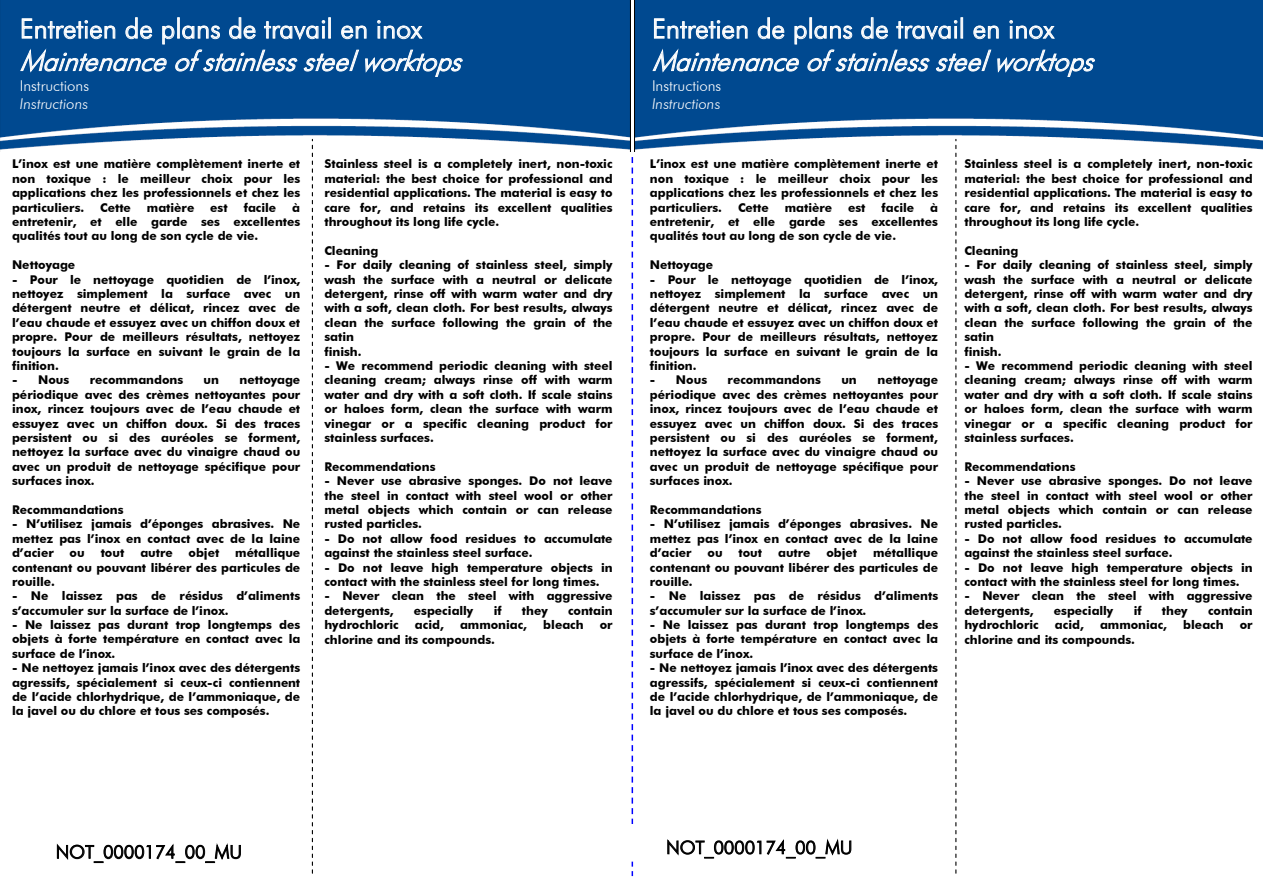
<style>
.page{position:relative;width:1263px;height:893px;background:#fff}
.page>*{position:absolute;margin:0;border:0;box-sizing:border-box;transform-origin:0 0}
.t1{font:italic 300 27px/32.4px "Futura BT";color:#fff}
.t2{font:300 18px "Futura BT";letter-spacing:.005em;color:#000}
.t3{font:300 15px/18px "Futura BT";color:#fff}
.t4{font:700 12px/14.4px "Futura BT";color:#000;text-align:justify}
.s1{font-style:normal}
.s2{font-style:italic}
</style>
<div class="page">
<img style="left:0;top:0;width:630px;height:150px">
<img style="left:635px;top:0;width:628px;height:150px">
<svg style="left:57px;top:843px;width:184px;height:20px"></svg>
<svg style="left:20px;top:17px;width:443px;height:60px"></svg>
<svg style="left:312px;top:139px;width:1px;height:734px"></svg>
<svg style="left:652px;top:17px;width:443px;height:60px"></svg>
<svg style="left:955px;top:139px;width:1px;height:734px"></svg>
<svg style="left:631px;top:157px;width:3px;height:719px"></svg>
<svg style="left:667px;top:838px;width:184px;height:20px"></svg>
<p class="t1" style="left:20px;top:12px;width:453px"><span class="s1">Entretien de plans de travail en inox<br></span>Maintenance of stainless steel worktops</p>
<p class="t3" style="left:20px;top:77px;width:71px">Instructions<br><span class="s2">Instructions</span></p>
<p class="t4" style="left:12px;top:157px;width:290px">L’inox est une matière complètement inerte et non toxique : le meilleur choix pour les applications chez les professionnels et chez les particuliers.</p>
<p class="t4" style="left:100px;top:200px;width:32px">Cette</p>
<p class="t4" style="left:147px;top:200px;width:49px">matière</p>
<p class="t4" style="left:210px;top:200px;width:19px">est</p>
<p class="t4" style="left:244px;top:200px;width:34px">facile</p>
<p class="t4" style="left:12px;top:200px;width:290px;text-indent:280px">à entretenir, et elle garde ses excellentes qualités tout au long de son cycle de vie.</p>
<p class="t4" style="left:12px;top:258px;width:65px">Nettoyage</p>
<p class="t4" style="left:12px;top:272px;width:290px">- Pour le nettoyage quotidien de l’inox, nettoyez simplement la surface avec un détergent neutre et délicat, rincez avec de l’eau chaude et essuyez avec un chiffon doux et propre. Pour de meilleurs résultats, nettoyez toujours la surface en suivant le grain de la finition.</p>
<p class="t4" style="left:12px;top:373px;width:59px">- Nous</p>
<p class="t4" style="left:90px;top:373px;width:95px">recommandons</p>
<p class="t4" style="left:204px;top:373px;width:17px">un</p>
<p class="t4" style="left:12px;top:373px;width:290px;text-indent:228px">nettoyage périodique avec des crèmes nettoyantes pour inox, rincez toujours avec de l’eau chaude et essuyez avec un chiffon doux. Si des traces persistent ou si des auréoles se forment, nettoyez la surface avec du vinaigre chaud ou avec un produit de nettoyage spécifique pour surfaces inox.</p>
<p class="t4" style="left:12px;top:502px;width:113px">Recommandations</p>
<p class="t4" style="left:12px;top:517px;width:290px">- N’utilisez jamais d’éponges abrasives. Ne mettez pas l’inox en contact avec de la laine d’acier</p>
<p class="t4" style="left:12px;top:546px;width:290px;text-indent:223px">métallique contenant ou pouvant libérer des particules de rouille.</p>
<p class="t4" style="left:12px;top:589px;width:290px">- Ne laissez pas de résidus d’aliments s’accumuler sur la surface de l’inox.</p>
<p class="t4" style="left:12px;top:617px;width:290px">- Ne laissez pas durant trop longtemps des objets à forte température en contact avec la surface de l’inox.</p>
<p class="t4" style="left:12px;top:661px;width:290px">- Ne nettoyez jamais l’inox avec des détergents agressifs, spécialement si ceux-ci contiennent de l’acide chlorhydrique, de l’ammoniaque, de la javel ou du chlore et tous ses composés.</p>
<p class="t4" style="left:70px;top:546px;width:17px">ou</p>
<p class="t4" style="left:101px;top:546px;width:25px">tout</p>
<p class="t4" style="left:140px;top:546px;width:34px">autre</p>
<p class="t4" style="left:189px;top:546px;width:32px">objet</p>
<p class="t4" style="left:324px;top:157px;width:290px">Stainless steel is a completely inert, non-toxic material: the best choice for professional and residential applications. The material is easy to care for, and retains its excellent qualities throughout its long life cycle.</p>
<p class="t4" style="left:324px;top:243px;width:56px">Cleaning</p>
<p class="t4" style="left:324px;top:258px;width:290px;text-align:left">- For daily cleaning of stainless steel, simply wash the surface with a neutral or delicate detergent, rinse off with warm water and dry with a soft, clean cloth. For best results, always clean the surface following the grain of the satin<br>finish.</p>
<p class="t4" style="left:324px;top:358px;width:290px">- We recommend periodic cleaning with steel cleaning cream; always rinse off with warm water and dry with a soft cloth. If scale stains or haloes form, clean the surface with warm vinegar or a specific cleaning product for stainless surfaces.</p>
<p class="t4" style="left:324px;top:459px;width:113px">Recommendations</p>
<p class="t4" style="left:324px;top:474px;width:290px">- Never use abrasive sponges. Do not leave the steel in contact with steel wool or other metal objects which contain or can release rusted particles.</p>
<p class="t4" style="left:324px;top:531px;width:290px">- Do not allow food residues to accumulate against the stainless steel surface.</p>
<p class="t4" style="left:324px;top:560px;width:290px">- Do not leave high temperature objects in contact with the stainless steel for long times.</p>
<p class="t4" style="left:324px;top:589px;width:290px">- Never clean the steel with aggressive detergents,</p>
<p class="t4" style="left:414px;top:603px;width:61px">especially</p>
<p class="t4" style="left:494px;top:603px;width:9px">if</p>
<p class="t4" style="left:522px;top:603px;width:27px">they</p>
<p class="t4" style="left:568px;top:603px;width:46px">contain</p>
<p class="t4" style="left:324px;top:617px;width:76px">hydrochloric</p>
<p class="t4" style="left:415px;top:617px;width:30px">acid,</p>
<p class="t4" style="left:460px;top:617px;width:68px">ammoniac,</p>
<p class="t4" style="left:543px;top:617px;width:42px">bleach</p>
<p class="t4" style="left:600px;top:617px;width:14px">or</p>
<p class="t4" style="left:324px;top:632px;width:172px">chlorine and its compounds.</p>
<p class="t1" style="left:652px;top:12px;width:453px"><span class="s1">Entretien de plans de travail en inox<br></span>Maintenance of stainless steel worktops</p>
<p class="t3" style="left:652px;top:77px;width:71px">Instructions<br><span class="s2">Instructions</span></p>
<p class="t4" style="left:650px;top:157px;width:290px">L’inox est une matière complètement inerte et non toxique : le meilleur choix pour les applications chez les professionnels et chez les particuliers.</p>
<p class="t4" style="left:738px;top:200px;width:32px">Cette</p>
<p class="t4" style="left:785px;top:200px;width:49px">matière</p>
<p class="t4" style="left:848px;top:200px;width:19px">est</p>
<p class="t4" style="left:881px;top:200px;width:34px">facile</p>
<p class="t4" style="left:650px;top:200px;width:290px;text-indent:280px">à entretenir, et elle garde ses excellentes qualités tout au long de son cycle de vie.</p>
<p class="t4" style="left:650px;top:258px;width:65px">Nettoyage</p>
<p class="t4" style="left:650px;top:272px;width:290px">- Pour le nettoyage quotidien de l’inox, nettoyez simplement la surface avec un détergent neutre et délicat, rincez avec de l’eau chaude et essuyez avec un chiffon doux et propre. Pour de meilleurs résultats, nettoyez toujours la surface en suivant le grain de la finition.</p>
<p class="t4" style="left:650px;top:373px;width:59px">- Nous</p>
<p class="t4" style="left:728px;top:373px;width:95px">recommandons</p>
<p class="t4" style="left:841px;top:373px;width:17px">un</p>
<p class="t4" style="left:650px;top:373px;width:290px;text-indent:228px">nettoyage périodique avec des crèmes nettoyantes pour inox, rincez toujours avec de l’eau chaude et essuyez avec un chiffon doux. Si des traces persistent ou si des auréoles se forment, nettoyez la surface avec du vinaigre chaud ou avec un produit de nettoyage spécifique pour surfaces inox.</p>
<p class="t4" style="left:650px;top:502px;width:113px">Recommandations</p>
<p class="t4" style="left:650px;top:517px;width:290px">- N’utilisez jamais d’éponges abrasives. Ne mettez pas l’inox en contact avec de la laine d’acier</p>
<p class="t4" style="left:650px;top:546px;width:290px;text-indent:223px">métallique contenant ou pouvant libérer des particules de rouille.</p>
<p class="t4" style="left:650px;top:589px;width:290px">- Ne laissez pas de résidus d’aliments s’accumuler sur la surface de l’inox.</p>
<p class="t4" style="left:650px;top:617px;width:290px">- Ne laissez pas durant trop longtemps des objets à forte température en contact avec la surface de l’inox.</p>
<p class="t4" style="left:650px;top:661px;width:290px">- Ne nettoyez jamais l’inox avec des détergents agressifs, spécialement si ceux-ci contiennent de l’acide chlorhydrique, de l’ammoniaque, de la javel ou du chlore et tous ses composés.</p>
<p class="t4" style="left:707px;top:546px;width:17px">ou</p>
<p class="t4" style="left:739px;top:546px;width:25px">tout</p>
<p class="t4" style="left:778px;top:546px;width:34px">autre</p>
<p class="t4" style="left:826px;top:546px;width:32px">objet</p>
<p class="t4" style="left:964px;top:157px;width:290px">Stainless steel is a completely inert, non-toxic material: the best choice for professional and residential applications. The material is easy to care for, and retains its excellent qualities throughout its long life cycle.</p>
<p class="t4" style="left:964px;top:243px;width:56px">Cleaning</p>
<p class="t4" style="left:964px;top:258px;width:290px;text-align:left">- For daily cleaning of stainless steel, simply wash the surface with a neutral or delicate detergent, rinse off with warm water and dry with a soft, clean cloth. For best results, always clean the surface following the grain of the satin<br>finish.</p>
<p class="t4" style="left:964px;top:358px;width:290px">- We recommend periodic cleaning with steel cleaning cream; always rinse off with warm water and dry with a soft cloth. If scale stains or haloes form, clean the surface with warm vinegar or a specific cleaning product for stainless surfaces.</p>
<p class="t4" style="left:964px;top:459px;width:113px">Recommendations</p>
<p class="t4" style="left:964px;top:474px;width:290px">- Never use abrasive sponges. Do not leave the steel in contact with steel wool or other metal objects which contain or can release rusted particles.</p>
<p class="t4" style="left:964px;top:531px;width:290px">- Do not allow food residues to accumulate against the stainless steel surface.</p>
<p class="t4" style="left:964px;top:560px;width:290px">- Do not leave high temperature objects in contact with the stainless steel for long times.</p>
<p class="t4" style="left:964px;top:589px;width:290px">- Never clean the steel with aggressive detergents,</p>
<p class="t4" style="left:1054px;top:603px;width:61px">especially</p>
<p class="t4" style="left:1134px;top:603px;width:9px">if</p>
<p class="t4" style="left:1162px;top:603px;width:27px">they</p>
<p class="t4" style="left:1208px;top:603px;width:46px">contain</p>
<p class="t4" style="left:964px;top:617px;width:76px">hydrochloric</p>
<p class="t4" style="left:1055px;top:617px;width:30px">acid,</p>
<p class="t4" style="left:1100px;top:617px;width:68px">ammoniac,</p>
<p class="t4" style="left:1183px;top:617px;width:42px">bleach</p>
<p class="t4" style="left:1240px;top:617px;width:14px">or</p>
<p class="t4" style="left:964px;top:632px;width:172px">chlorine and its compounds.</p>
<p class="t2" style="left:56px;top:841px;width:188px">NOT_0000174_00_MU</p>
<p class="t2" style="left:666px;top:836px;width:188px">NOT_0000174_00_MU</p>
</div>
